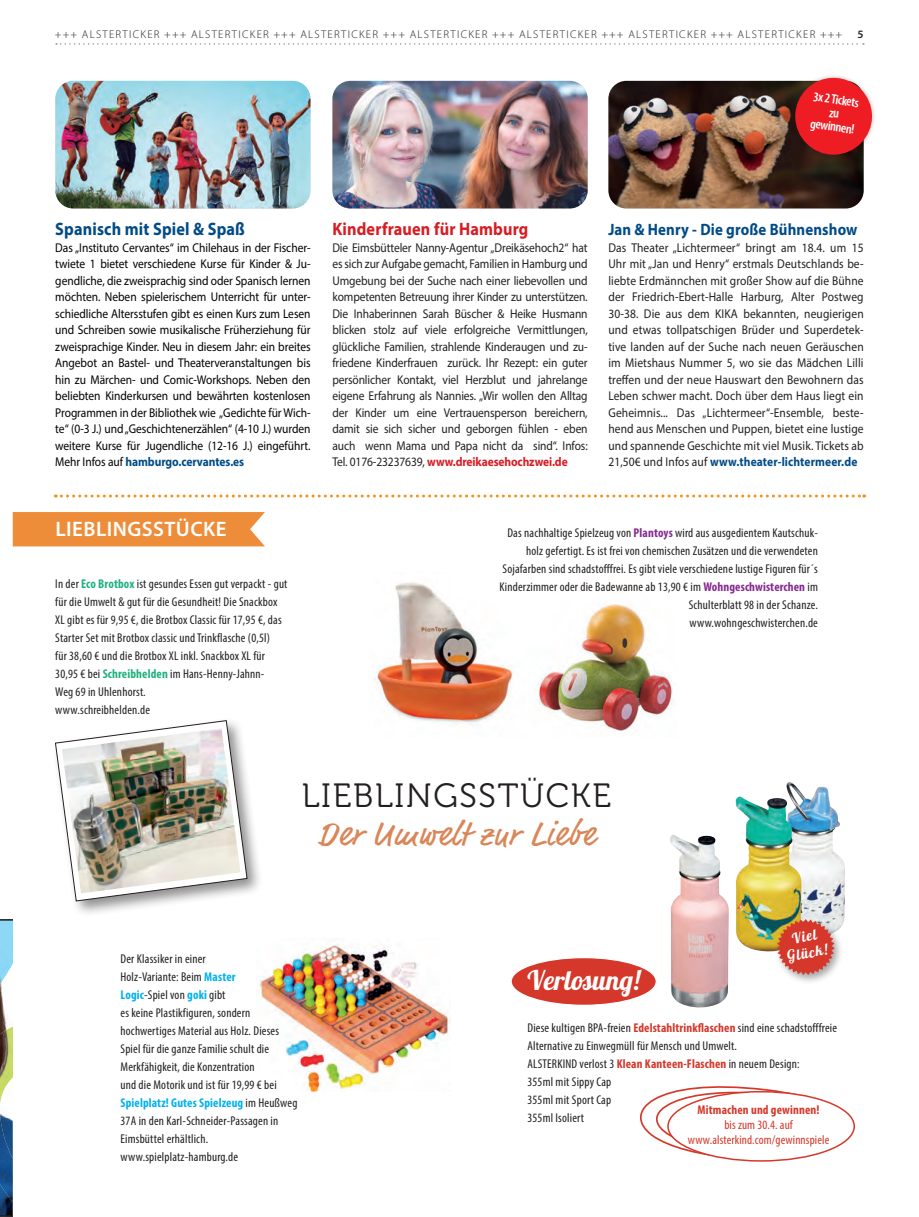
<style>
.page{position:relative;width:919px;height:1217px;background:#fff}
.page>*{position:absolute;margin:0;border:0;box-sizing:border-box;transform-origin:0 0}
.t1{font:34.5px "Market";letter-spacing:.025em;color:#d98659}
.t2{font:33.6px "Museo 300";letter-spacing:.05em;color:#231f20}
.t3{font:27px "Lobster";color:#fff}
.t4{font:600 21px "Myriad Pro";letter-spacing:.02em;color:#fff}
.t5{font:700 18px "Myriad Pro";letter-spacing:.01em;color:#d81c23;scale:.9 1}
.t6{font:700 18px "Myriad Pro";letter-spacing:.01em;color:#004b87;scale:.9 1}
.t7{font:700 16.5px "Myriad Pro";letter-spacing:.01em;color:#004b87;scale:.9 1}
.t8{font:14.7px/16.4px "Lobster";color:#fff;text-align:center;scale:.95 1}
.t9{font:600 condensed 13.5px/13.5px "Myriad Pro";color:#fff;text-align:center}
.t10{font:12.75px/16.5px "Myriad Pro";color:#231f20;text-align:justify;scale:.9 1}
.t11{font:condensed 12.75px/18px "Myriad Pro";letter-spacing:.015em;color:#231f20}
.t12{font:12.75px/16.5px "Myriad Pro";letter-spacing:-.005em;color:#000;text-align:justify;scale:.9 1}
.t13{font:condensed 12.75px/15px "Myriad Pro";letter-spacing:.01em;color:#d5382a;text-align:center}
.t14{font:700 condensed 12.75px "Myriad Pro";letter-spacing:.01em;color:#d5382a}
.t15{font:300 11.25px "Myriad Pro";letter-spacing:.115em;color:#231f20}
.t16{font:600 11.25px "Myriad Pro";color:#231f20}
.s1{font-weight:700;color:#004b87}
.s2{font-weight:700;color:#1fb17d}
.s3{font-weight:700;color:#d81c23}
.s4{font-weight:700;color:#852890}
.s5{font-weight:700;color:#00b1ec}
.s6{font-weight:700;color:#d5382a}
</style>
<div class="page">
<div style="left:511px;top:957px;width:145px;height:48px;background:#d5382a;border-radius:50%"></div>
<div style="left:510px;top:956px;width:146px;height:49px;border:1px solid #fff;border-radius:50%"></div>
<svg style="left:56px;top:43px;width:807px;height:2px"></svg>
<img style="left:332px;top:81px;width:255px;height:127px">
<img style="left:55px;top:81px;width:255px;height:127px">
<img style="left:608px;top:81px;width:255px;height:127px">
<div style="left:790px;top:73px;width:86px;height:86px;background:#231f20;opacity:.3"></div>
<div style="left:795px;top:78px;width:76px;height:77px;background:#ee1d23;border-radius:50%"></div>
<svg style="left:0;top:919px;width:13px;height:298px"></svg>
<div style="left:13px;top:512px;width:252px;height:34px;background:#ee8d39"></div>
<svg style="left:640px;top:1086px;width:215px;height:76px"></svg>
<div style="left:668px;top:1091px;width:186px;height:69px;background:#fff;border-radius:50%"></div>
<div style="left:667px;top:1090px;width:187px;height:71px;border:2px solid #d5382a;border-radius:50%"></div>
<img style="left:258px;top:940px;width:192px;height:151px">
<img style="left:786px;top:782px;width:58px;height:134px">
<img style="left:735px;top:796px;width:66px;height:156px">
<img style="left:670px;top:835px;width:58px;height:172px">
<img style="left:374px;top:582px;width:299px;height:149px">
<div style="left:52px;top:717px;width:212px;height:200px;background:#231f20;opacity:.5"></div>
<svg style="left:55px;top:720px;width:192px;height:181px"></svg>
<img style="left:62px;top:728px;width:178px;height:165px">
<div style="left:774px;top:916px;width:70px;height:68px;background:#231f20;opacity:.4"></div>
<svg style="left:776px;top:918px;width:58px;height:56px;background:#ce604f"></svg>
<svg style="left:55px;top:494px;width:809px;height:3px"></svg>
<p class="t15" style="left:55px;top:28px;width:788px">+++ ALSTERTICKER +++ ALSTERTICKER +++ ALSTERTICKER +++ ALSTERTICKER +++ ALSTERTICKER +++ ALSTERTICKER +++ ALSTERTICKER +++</p>
<p class="t16" style="left:857px;top:27px;width:8px">5</p>
<p class="t9" style="left:814px;top:89px;width:47px;rotate:8deg">3x 2 Tickets zu gewinnen!</p>
<h3 class="t6" style="left:55px;top:217px;width:212px">Spanisch mit Spiel &amp; Spaß</h3>
<p class="t12" style="left:55px;top:239px;width:285px">Das „Instituto Cervantes“ im Chilehaus in der Fischer&shy;twiete 1 bietet verschiedene Kurse für Kinder &amp; Ju&shy;gendliche, die zweisprachig sind oder Spanisch lernen möchten. Neben spielerischem Unterricht für unter&shy;schiedliche Altersstufen gibt es einen Kurs zum Lesen und Schreiben sowie musikalische Früherziehung für zweisprachige Kinder. Neu in diesem Jahr: ein breites Angebot an Bastel- und Theaterveranstaltungen bis hin zu Märchen- und Comic-Workshops. Neben den beliebten Kinderkursen und bewährten kostenlosen Programmen in der Bibliothek wie „Gedichte für Wich&shy;te“ (0-3 J.) und „Geschichtenerzählen“ (4-10 J.) wurden weitere Kurse für Jugendliche (12-16 J.) eingeführt.<br>Mehr Infos auf <span class="s1">hamburgo.cervantes.es</span></p>
<h3 class="t4" style="left:55px;top:515px;width:172px">LIEBLINGSSTÜCKE</h3>
<p class="t11" style="left:55px;top:574px;width:234px">In der <span class="s2">Eco Brotbox</span> ist gesundes Essen gut verpackt - gut für die Umwelt &amp; gut für die Gesundheit! Die Snackbox XL gibt es für 9,95 €, die Brotbox Classic für 17,95 €, das Starter Set mit Brotbox classic und Trinkflasche (0,5l)<br>für 38,60 € und die Brotbox XL inkl. Snackbox XL für 30,95 € bei <span class="s2">Schreibhelden</span> im Hans-Henny-Jahnn-<br>Weg 69 in Uhlenhorst.<br>www.schreibhelden.de</p>
<h3 class="t5" style="left:332px;top:217px;width:219px">Kinderfrauen für Hamburg</h3>
<p class="t10" style="left:332px;top:239px;width:285px">Die Eimsbütteler Nanny-Agentur „Dreikäsehoch2“ hat es sich zur Aufgabe gemacht, Familien in Hamburg und Umgebung bei der Suche nach einer liebevollen und kompetenten Betreuung ihrer Kinder zu unterstützen.<br>Die Inhaberinnen Sarah Büscher &amp; Heike Husmann blicken stolz auf viele erfolgreiche Vermittlungen, glückliche Familien, strahlende Kinderaugen und zu&shy;friedene Kinderfrauen zurück. Ihr Rezept: ein guter persönlicher Kontakt, viel Herzblut und jahrelange eigene Erfahrung als Nannies. „Wir wollen den Alltag der Kinder um eine Vertrauensperson bereichern, damit sie sich sicher und geborgen fühlen - eben auch wenn Mama und Papa nicht da sind“. Infos:<br>Tel. 0176-23237639, <span class="s3">www.dreikaesehochzwei.de</span></p>
<p class="t7" style="left:608px;top:219px;width:278px">Jan &amp; Henry - Die große Bühnenshow</p>
<p class="t10" style="left:608px;top:239px;width:285px">Das Theater „Lichtermeer“ bringt am 18.4. um 15<br>Uhr mit „Jan und Henry“ erstmals Deutschlands be&shy;liebte Erdmännchen mit großer Show auf die Bühne der Friedrich-Ebert-Halle Harburg, Alter Postweg 30-38. Die aus dem KIKA bekannten, neugierigen und etwas tollpatschigen Brüder und Superdetek&shy;tive landen auf der Suche nach neuen Geräuschen im Mietshaus Nummer 5, wo sie das Mädchen Lilli treffen und der neue Hauswart den Bewohnern das Leben schwer macht. Doch über dem Haus liegt ein Geheimnis... Das „Lichtermeer“-Ensemble, beste&shy;hend aus Menschen und Puppen, bietet eine lustige und spannende Geschichte mit viel Musik. Tickets ab 21,50€ und Infos auf <span class="s1">www.theater-lichtermeer.de</span></p>
<p class="t11" style="left:499px;top:523px;width:320px;text-align:right">Das nachhaltige Spielzeug von <span class="s4">Plantoys</span> wird aus ausgedientem Kautschuk&shy;holz gefertigt. Es ist frei von chemischen Zusätzen und die verwendeten Sojafarben sind schadstofffrei. Es gibt viele verschiedene lustige Figuren für´s Kinderzimmer oder die Badewanne ab 13,90 € im <span class="s4">Wohngeschwisterchen</span> im Schulterblatt 98 in der Schanze.<br>www.wohngeschwisterchen.de</p>
<h2 class="t2" style="left:301px;top:776px;width:311px">LIEBLINGSSTÜCKE</h2>
<h1 class="t1" style="left:318px;top:812px;width:278px">Der Umwelt zur Liebe</h1>
<p class="t11" style="left:120px;top:949px;width:178px">Der Klassiker in einer<br>Holz-Variante: Beim <span class="s5">Master<br>Logic</span>-Spiel von <span class="s5">goki</span> gibt<br>es keine Plastikfiguren, sondern hochwertiges Material aus Holz. Dieses<br>Spiel für die ganze Familie schult die<br>Merkfähigkeit, die Konzentration<br>und die Motorik und ist für 19,99 € bei<br><span class="s5">Spielplatz! Gutes Spielzeug</span> im Heußweg<br>37A in den Karl-Schneider-Passagen in<br>Eimsbüttel erhältlich. www.spielplatz-hamburg.de</p>
<h3 class="t3" style="left:527px;top:962px;width:114px">Verlosung!</h3>
<p class="t8" style="left:783px;top:931px;width:44px;rotate:-10deg">Viel<br>Glück!</p>
<p class="t11" style="left:527px;top:1018px;width:311px">Diese kultigen BPA-freien <span class="s6">Edelstahltrinkflaschen</span> sind eine schadstofffreie Alternative zu Einwegmüll für Mensch und Umwelt.<br>ALSTERKIND verlost 3 <span class="s6">Klean Kanteen-Flaschen</span> in neuem Design:<br>355ml mit Sippy Cap<br>355ml mit Sport Cap<br>355ml Isoliert</p>
<p class="t14" style="left:697px;top:1101px;width:123px">Mitmachen und gewinnen!</p>
<p class="t13" style="left:687px;top:1116px;width:143px">bis zum 30.4. auf www.alsterkind.com/gewinnspiele</p>
</div>
